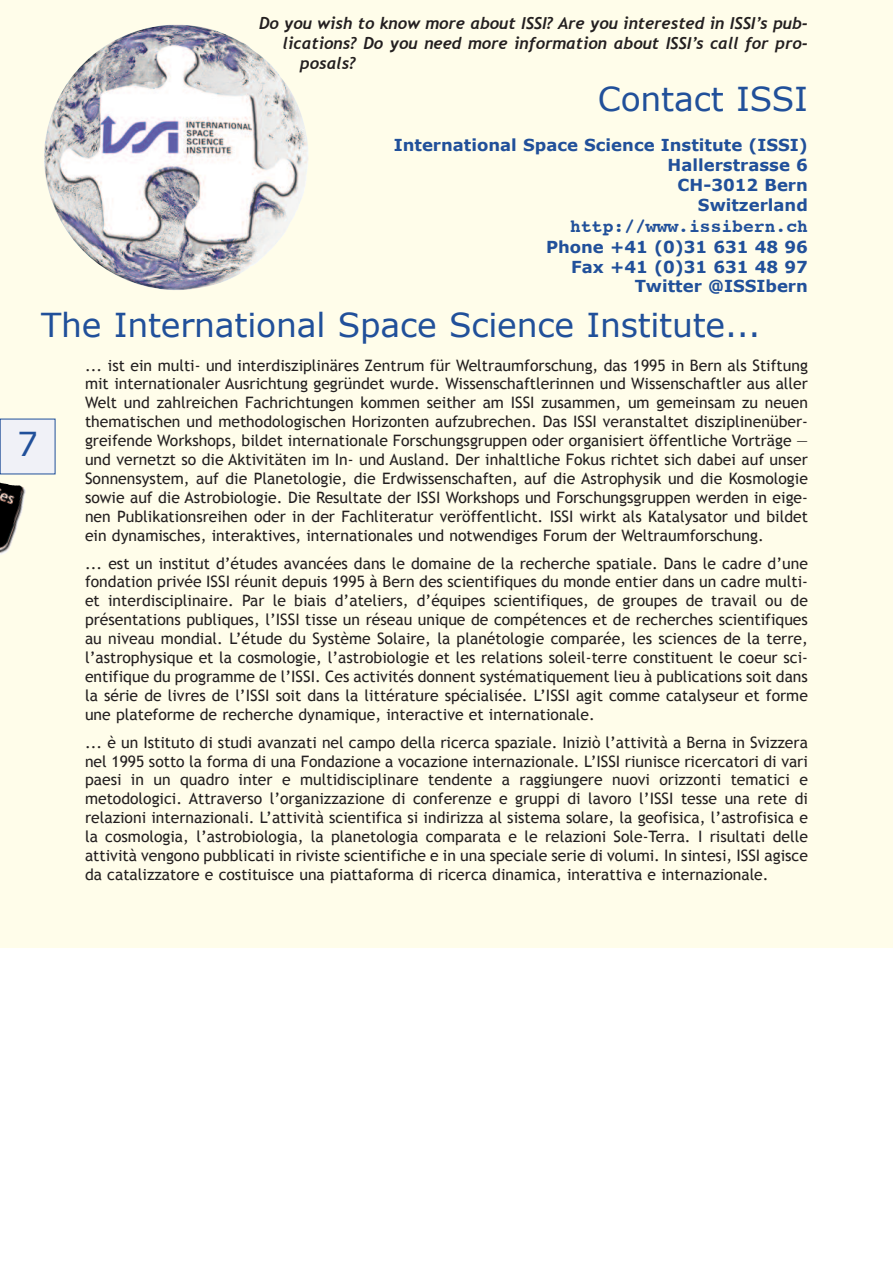
<style>
.page{position:relative;width:893px;height:1263px;background:#fff}
.page>*{position:absolute;margin:0;border:0;box-sizing:border-box;transform-origin:0 0}
.t1{font:33px "Verdana";letter-spacing:-.005em;color:#21509a}
.t2{font:700 18px "Courier";color:#21509a}
.t3{font:700 16.5px/19.8px "Verdana";color:#21509a;text-align:right}
.t4{font:italic 700 16.5px "Trebuchet";color:#231f20}
.t5{font:15.75px/18.9px "Trebuchet MS";color:#231f20;text-align:justify}
</style>
<div class="page">
<div style="left:0;top:0;width:893px;height:948px;background:#fffdea"></div>
<img style="left:44px;top:25px;width:264px;height:265px">
<img style="left:0;top:474px;width:26px;height:81px">
<div style="left:0;top:419px;width:55px;height:55px;background:#f0f1f7"></div>
<p class="t4" style="left:259px;top:14px;width:550px">Do you wish to know more about ISSI? Are you interested in ISSI’s pub-</p>
<p class="t4" style="left:283px;top:33px;width:526px">lications? Do you need more information about ISSI’s call for pro-</p>
<p class="t4" style="left:300px;top:53px;width:58px">posals?</p>
<p class="t1" style="left:598px;top:78px;width:211px">Contact ISSI</p>
<p class="t3" style="left:394px;top:135px;width:416px">International Space Science Institute (ISSI)<br>Hallerstrasse 6<br>CH-3012 Bern<br>Switzerland</p>
<p class="t2" style="left:570px;top:218px;width:239px">http://www.issibern.ch</p>
<p class="t3" style="left:546px;top:236px;width:263px">Phone +41 (0)31 631 48 96<br>Fax +41 (0)31 631 48 97<br>Twitter @ISSIbern</p>
<p class="t1" style="left:41px;top:304px;width:721px">The International Space Science Institute...</p>
<p class="t1" style="left:17px;top:423px;width:22px">7</p>
<p class="t5" style="left:85px;top:355px;width:724px">... ist ein multi- und interdisziplinäres Zentrum für Weltraumforschung, das 1995 in Bern als Stiftung mit internationaler Ausrichtung gegründet wurde. Wissenschaftlerinnen und Wissenschaftler aus aller Welt und zahlreichen Fachrichtungen kommen seither am ISSI zusammen, um gemeinsam zu neuen thematischen und methodologischen Horizonten aufzubrechen. Das ISSI veranstaltet disziplinenüber&shy;greifende Workshops, bildet internationale Forschungsgruppen oder organisiert öffentliche Vorträge — und vernetzt so die Aktivitäten im In- und Ausland. Der inhaltliche Fokus richtet sich dabei auf unser Sonnensystem, auf die Planetologie, die Erdwissenschaften, auf die Astrophysik und die Kosmologie sowie auf die Astrobiologie. Die Resultate der ISSI Workshops und Forschungsgruppen werden in eige&shy;nen Publikationsreihen oder in der Fachliteratur veröffentlicht. ISSI wirkt als Katalysator und bildet ein dynamisches, interaktives, internationales und notwendiges Forum der Weltraumforschung.</p>
<p class="t5" style="left:85px;top:553px;width:724px">... est un institut d’études avancées dans le domaine de la recherche spatiale. Dans le cadre d’une fondation privée ISSI réunit depuis 1995 à Bern des scientifiques du monde entier dans un cadre multi&shy;et interdisciplinaire. Par le biais d’ateliers, d’équipes scientifiques, de groupes de travail ou de présentations publiques, l’ISSI tisse un réseau unique de compétences et de recherches scientifiques au niveau mondial. L’étude du Système Solaire, la planétologie comparée, les sciences de la terre, l’astrophysique et la cosmologie, l’astrobiologie et les relations soleil-terre constituent le coeur sci&shy;entifique du programme de l’ISSI. Ces activités donnent systématiquement lieu à publications soit dans la série de livres de l’ISSI soit dans la littérature spécialisée. L’ISSI agit comme catalyseur et forme une plateforme de recherche dynamique, interactive et internationale.</p>
<p class="t5" style="left:85px;top:733px;width:724px">... è un Istituto di studi avanzati nel campo della ricerca spaziale. Iniziò l’attività a Berna in Svizzera nel 1995 sotto la forma di una Fondazione a vocazione internazionale. L’ISSI riunisce ricercatori di vari paesi in un quadro inter e multidisciplinare tendente a raggiungere nuovi orizzonti tematici e metodologici. Attraverso l’organizzazione di conferenze e gruppi di lavoro l’ISSI tesse una rete di relazioni internazionali. L’attività scientifica si indirizza al sistema solare, la geofisica, l’astrofisica e la cosmologia, l’astrobiologia, la planetologia comparata e le relazioni Sole-Terra. I risultati delle attività vengono pubblicati in riviste scientifiche e in una speciale serie di volumi. In sintesi, ISSI agisce da catalizzatore e costituisce una piattaforma di ricerca dinamica, interattiva e internazionale.</p>
</div>
